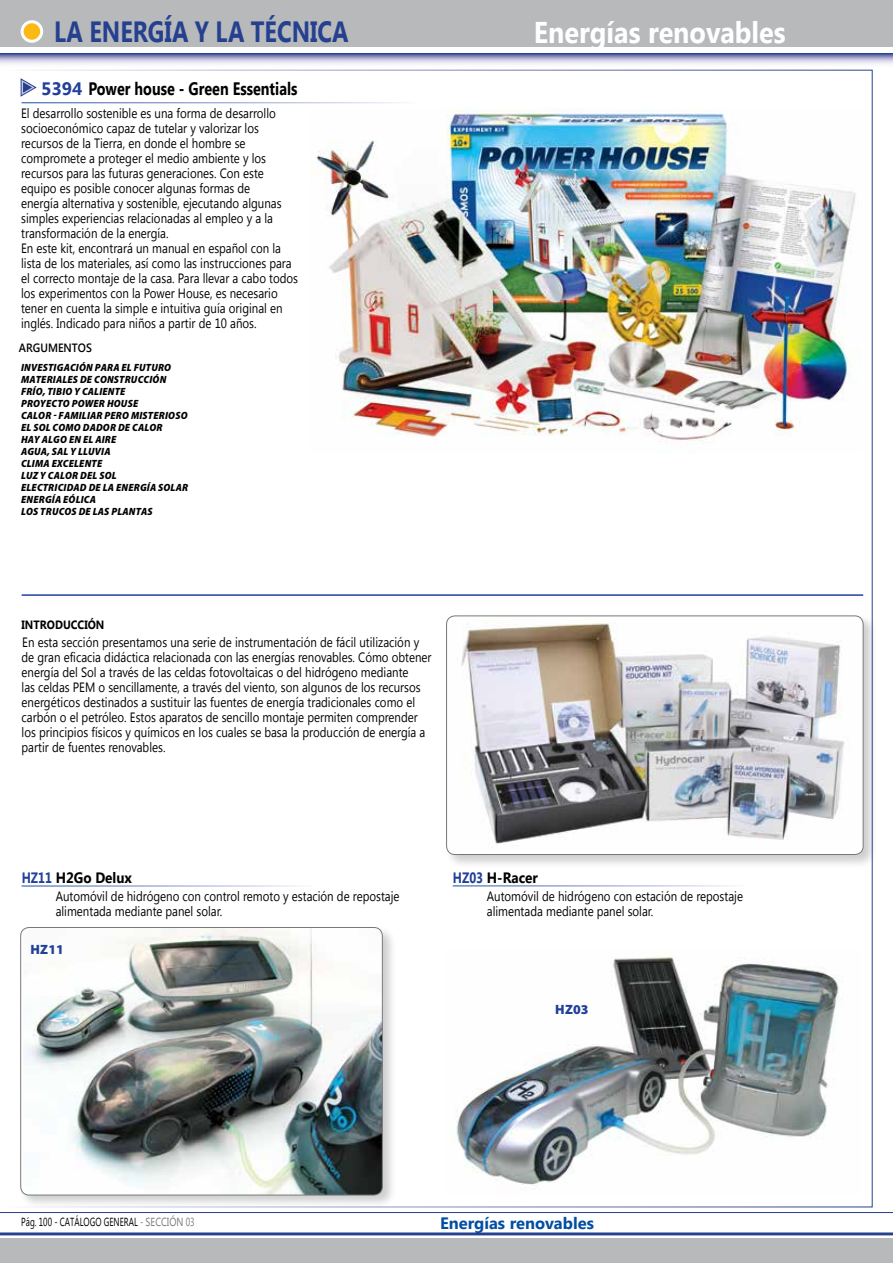
<style>
.page{position:relative;width:893px;height:1263px;background:#fff}
.page>*{position:absolute;margin:0;border:0;box-sizing:border-box;transform-origin:0 0}
.t1{font:700 30px "Segoe UI";color:#fff;scale:.9 1}
.t2{font:700 29.25px "Segoe UI";color:#25408f;scale:.8 1}
.t3{font:700 18px "Segoe UI";color:#000;scale:.8 1}
.t4{font:700 16.5px "Segoe UI";color:#034ea2}
.t5{font:700 15px "Segoe UI";color:#000;scale:.9 1}
.t6{font:13.5px/15px "Segoe UI";color:#000;scale:.85 1}
.t7{font:900 13.5px "Myriad Pro";color:#21409a}
.t8{font:700 12px "Segoe UI";color:#000;scale:.9 1}
.t9{font:600 12px "Segoe UI";color:#000;scale:.9 1}
.t10{font:11.7px "Segoe UI";color:#000;scale:.7 1}
.t11{font:italic 900 semi-condensed 10.5px/12px "Myriad Pro";letter-spacing:.02em;color:#000}
.s1{color:#21409a}
.s2{color:#77787b}
</style>
<div class="page">
<div style="left:0;top:1238px;width:893px;height:25px;background:#b7b9bb"></div>
<div style="left:0;top:0;width:893px;height:47px;background:#b7b9bb"></div>
<svg style="left:0;top:53px;width:893px;height:17px"></svg>
<hr style="left:0;top:1232px;width:893px;height:3px;background:#25408f">
<hr style="left:0;top:1212px;width:893px;height:1px;background:#25408f">
<div style="left:22px;top:22px;width:20px;height:19px;background:#fdb913;border-radius:50%"></div>
<div style="left:21px;top:20px;width:22px;height:23px;border:3px solid #fff;border-radius:50%"></div>
<img style="left:316px;top:108px;width:540px;height:335px">
<div style="left:444px;top:613px;width:433px;height:256px;background:#000;opacity:.2"></div>
<img style="left:447px;top:616px;width:416px;height:238px">
<div style="left:446px;top:616px;width:417px;height:239px;border:1px solid #77787b;border-radius:9px"></div>
<img style="left:456px;top:955px;width:383px;height:234px">
<div style="left:18px;top:925px;width:379px;height:284px;background:#000;opacity:.2"></div>
<img style="left:23px;top:927px;width:359px;height:268px">
<div style="left:21px;top:927px;width:361px;height:268px;border:1px solid #77787b;border-radius:9px"></div>
<hr style="left:22px;top:594px;width:841px;height:2px;background:#21409a">
<svg style="left:21px;top:78px;width:15px;height:18px"></svg>
<svg style="left:441px;top:1232px;width:153px;height:1px"></svg>
<h2 class="t2" style="left:54px;top:11px;width:370px">la energía y La técnica</h2>
<h3 class="t3" style="left:41px;top:76px;width:322px"><span class="s1">5394</span> Power house - Green Essentials</h3>
<p class="t6" style="left:21px;top:105px;width:327px">El desarrollo sostenible es una forma de desarrollo socioeconómico capaz de tutelar y valorizar los recursos de la Tierra, en donde el hombre se compromete a proteger el medio ambiente y los recursos para las futuras generaciones. Con este equipo es posible conocer algunas formas de<br>energía alternativa y sostenible, ejecutando algunas simples experiencias relacionadas al empleo y a la transformación de la energía.<br>En este kit, encontrará un manual en español con la lista de los materiales, así como las instrucciones para el correcto montaje de la casa. Para llevar a cabo todos los experimentos con la Power House, es necesario tener en cuenta la simple e intuitiva guía original en inglés. Indicado para niños a partir de 10 años.</p>
<p class="t9" style="left:19px;top:337px;width:83px">ARGUMENTOS</p>
<p class="t11" style="left:21px;top:361px;width:168px">INVESTIGACIÓN PARA EL FUTURO<br>MATERIALES DE CONSTRUCCIÓN<br>FRÍO, TIBIO Y CALIENTE<br>PROYECTO POWER HOUSE<br>CALOR - FAMILIAR PERO MISTERIOSO<br>EL SOL COMO DADOR DE CALOR<br>HAY ALGO EN EL AIRE<br>AGUA, SAL Y LLUVIA<br>CLIMA EXCELENTE<br>LUZ Y CALOR DEL SOL<br>ELECTRICIDAD DE LA ENERGÍA SOLAR<br>ENERGÍA EÓLICA<br>LOS TRUCOS DE LAS PLANTAS</p>
<p class="t8" style="left:22px;top:616px;width:94px">INTRODUCCIóN</p>
<p class="t6" style="left:22px;top:634px;width:484px">En esta sección presentamos una serie de instrumentación de fácil utilización y de gran eficacia didáctica relacionada con las energías renovables. Cómo obtener energía del Sol a través de las celdas fotovoltaicas o del hidrógeno mediante<br>las celdas PEM o sencillamente, a través del viento, son algunos de los recursos energéticos destinados a sustituir las fuentes de energía tradicionales como el carbón o el petróleo. Estos aparatos de sencillo montaje permiten comprender los principios físicos y químicos en los cuales se basa la producción de energía a partir de fuentes renovables.</p>
<h1 class="t1" style="left:534px;top:11px;width:281px">Energías renovables</h1>
<p class="t5" style="left:22px;top:867px;width:124px"><span class="s1">HZ11</span> H2Go Delux</p>
<p class="t6" style="left:56px;top:888px;width:406px">Automóvil de hidrógeno con control remoto y estación de repostaje alimentada mediante panel solar.</p>
<p class="t7" style="left:30px;top:932px;width:34px">HZ11</p>
<p class="t7" style="left:31px;top:940px;width:35px">HZ11</p>
<p class="t5" style="left:453px;top:867px;width:96px"><span class="s1">HZ03</span> H-Racer</p>
<p class="t6" style="left:487px;top:888px;width:303px">Automóvil de hidrógeno con estación de repostaje alimentada mediante panel solar.</p>
<p class="t7" style="left:555px;top:1000px;width:35px">HZ03</p>
<p class="t10" style="left:21px;top:1214px;width:249px">Pág. 100 - CATÁLOGO GENERAL <span class="s2">- Sección 03</span></p>
<p class="t4" style="left:440px;top:1211px;width:155px">Energías renovables</p>
</div>
